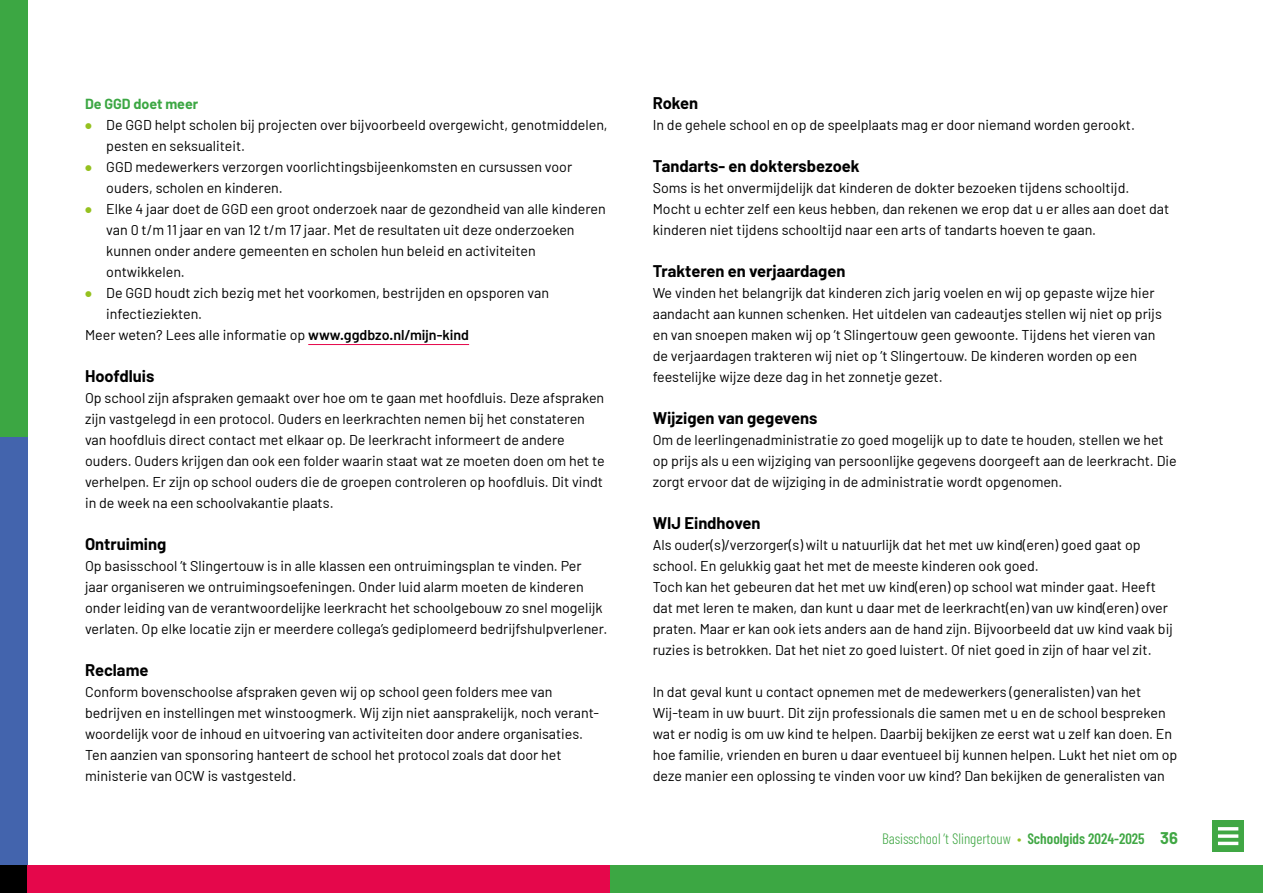
<style>
.page{position:relative;width:1263px;height:893px;background:#fff}
.page>*{position:absolute;margin:0;border:0;box-sizing:border-box;transform-origin:0 0}
.t1{font:700 16.5px "Barlow";color:#000}
.t2{font:300 15px "Barlow Condensed";color:#40a744}
.t3{font:14.25px/21px "Barlow";color:#000}
.t4{font:700 14.25px "Barlow";color:#3ca743}
.s1{font-weight:900;font-size:21px;color:#95c11f}
.s2{font-weight:600}
.s3{color:#95c11f}
.s4{font-family:"Barlow";font-weight:700;font-size:16.5px}
</style>
<div class="page">
<hr style="left:308px;top:344px;width:161px;height:1px;background:#e5074b">
<div style="left:600px;top:865px;width:663px;height:28px;background:#3ca743"></div>
<div style="left:0;top:0;width:28px;height:437px;background:#3ca743"></div>
<div style="left:0;top:437px;width:28px;height:428px;background:#4364ad"></div>
<div style="left:0;top:865px;width:28px;height:28px;background:#000"></div>
<div style="left:28px;top:865px;width:582px;height:28px;background:#e5074b"></div>
<div style="left:1212px;top:820px;width:32px;height:32px;background:#40a744"></div>
<svg style="left:1218px;top:834px;width:20px;height:4px"></svg>
<hr style="left:1218px;top:827px;width:20px;height:3px;background:#fff">
<hr style="left:1218px;top:842px;width:20px;height:3px;background:#fff">
<p class="t4" style="left:85px;top:94px;width:115px">De GGD doet meer</p>
<p class="t3" style="left:106px;top:114px;width:503px;text-indent:-21px"><span class="s1">•</span> De GGD helpt scholen bij projecten over bijvoorbeeld overgewicht, genotmiddelen, pesten en seksualiteit.</p>
<p class="t3" style="left:106px;top:156px;width:467px;text-indent:-21px"><span class="s1">•</span> GGD medewerkers verzorgen voorlichtingsbijeenkomsten en cursussen voor ouders, scholen en kinderen.</p>
<p class="t3" style="left:106px;top:198px;width:501px;text-indent:-21px"><span class="s1">•</span> Elke 4 jaar doet de GGD een groot onderzoek naar de gezondheid van alle kinderen van 0 t/m 11 jaar en van 12 t/m 17 jaar. Met de resultaten uit deze onderzoeken kunnen onder andere gemeenten en scholen hun beleid en activiteiten ontwikkelen.</p>
<p class="t3" style="left:85px;top:282px;width:465px"><span class="s1">•</span> De GGD houdt zich bezig met het voorkomen, bestrijden en opsporen van</p>
<p class="t3" style="left:106px;top:303px;width:97px">infectieziekten.</p>
<p class="t3" style="left:85px;top:324px;width:386px">Meer weten? Lees alle informatie op <span class="s2">www.ggdbzo.nl/mijn-kind</span></p>
<p class="t1" style="left:85px;top:364px;width:71px">Hoofdluis</p>
<p class="t3" style="left:85px;top:387px;width:521px">Op school zijn afspraken gemaakt over hoe om te gaan met hoofdluis. Deze afspraken zijn vastgelegd in een protocol. Ouders en leerkrachten nemen bij het constateren van hoofdluis direct contact met elkaar op. De leerkracht informeert de andere ouders. Ouders krijgen dan ook een folder waarin staat wat ze moeten doen om het te verhelpen. Er zijn op school ouders die de groepen controleren op hoofdluis. Dit vindt in de week na een schoolvakantie plaats.</p>
<p class="t1" style="left:85px;top:532px;width:83px">Ontruiming</p>
<p class="t3" style="left:85px;top:555px;width:524px">Op basisschool ’t Slingertouw is in alle klassen een ontruimingsplan te vinden. Per jaar organiseren we ontruimingsoefeningen. Onder luid alarm moeten de kinderen onder leiding van de verantwoordelijke leerkracht het schoolgebouw zo snel mogelijk verlaten. Op elke locatie zijn er meerdere collega’s gediplomeerd bedrijfshulpverlener.</p>
<p class="t1" style="left:85px;top:658px;width:65px">Reclame</p>
<p class="t3" style="left:85px;top:681px;width:516px">Conform bovenschoolse afspraken geven wij op school geen folders mee van bedrijven en instellingen met winstoogmerk. Wij zijn niet aansprakelijk, noch verant&shy;woordelijk voor de inhoud en uitvoering van activiteiten door andere organisaties.<br>Ten aanzien van sponsoring hanteert de school het protocol zoals dat door het ministerie van OCW is vastgesteld.</p>
<p class="t1" style="left:653px;top:91px;width:47px">Roken</p>
<p class="t3" style="left:653px;top:114px;width:484px">In de gehele school en op de speelplaats mag er door niemand worden gerookt.</p>
<p class="t1" style="left:653px;top:154px;width:208px">Tandarts- en doktersbezoek</p>
<p class="t3" style="left:653px;top:177px;width:518px">Soms is het onvermijdelijk dat kinderen de dokter bezoeken tijdens schooltijd.<br>Mocht u echter zelf een keus hebben, dan rekenen we erop dat u er alles aan doet dat kinderen niet tijdens schooltijd naar een arts of tandarts hoeven te gaan.</p>
<p class="t1" style="left:653px;top:259px;width:194px">Trakteren en verjaardagen</p>
<p class="t3" style="left:653px;top:282px;width:511px">We vinden het belangrijk dat kinderen zich jarig voelen en wij op gepaste wijze hier aandacht aan kunnen schenken. Het uitdelen van cadeautjes stellen wij niet op prijs en van snoepen maken wij op ’t Slingertouw geen gewoonte. Tijdens het vieren van de verjaardagen trakteren wij niet op ’t Slingertouw. De kinderen worden op een feestelijke wijze deze dag in het zonnetje gezet.</p>
<p class="t1" style="left:653px;top:406px;width:166px">Wijzigen van gegevens</p>
<p class="t3" style="left:653px;top:429px;width:525px">Om de leerlingenadministratie zo goed mogelijk up to date te houden, stellen we het op prijs als u een wijziging van persoonlijke gegevens doorgeeft aan de leerkracht. Die zorgt ervoor dat de wijziging in de administratie wordt opgenomen.</p>
<p class="t1" style="left:653px;top:511px;width:109px">WIJ Eindhoven</p>
<p class="t3" style="left:653px;top:534px;width:521px">Als ouder(s)/verzorger(s) wilt u natuurlijk dat het met uw kind(eren) goed gaat op school. En gelukkig gaat het met de meeste kinderen ook goed.<br>Toch kan het gebeuren dat het met uw kind(eren) op school wat minder gaat. Heeft dat met leren te maken, dan kunt u daar met de leerkracht(en) van uw kind(eren) over praten. Maar er kan ook iets anders aan de hand zijn. Bijvoorbeeld dat uw kind vaak bij ruzies is betrokken. Dat het niet zo goed luistert. Of niet goed in zijn of haar vel zit.</p>
<p class="t3" style="left:653px;top:681px;width:526px">In dat geval kunt u contact opnemen met de medewerkers (generalisten) van het Wij-team in uw buurt. Dit zijn professionals die samen met u en de school bespreken wat er nodig is om uw kind te helpen. Daarbij bekijken ze eerst wat u zelf kan doen. En hoe familie, vrienden en buren u daar eventueel bij kunnen helpen. Lukt het niet om op deze manier een oplossing te vinden voor uw kind? Dan bekijken de generalisten van</p>
<p class="t2" style="left:882px;top:830px;width:297px">Basisschool ’t Slingertouw <span class="s3">•</span> <span class="s2">Schoolgids 2024-2025</span> <span class="s4">36</span></p>
</div>
